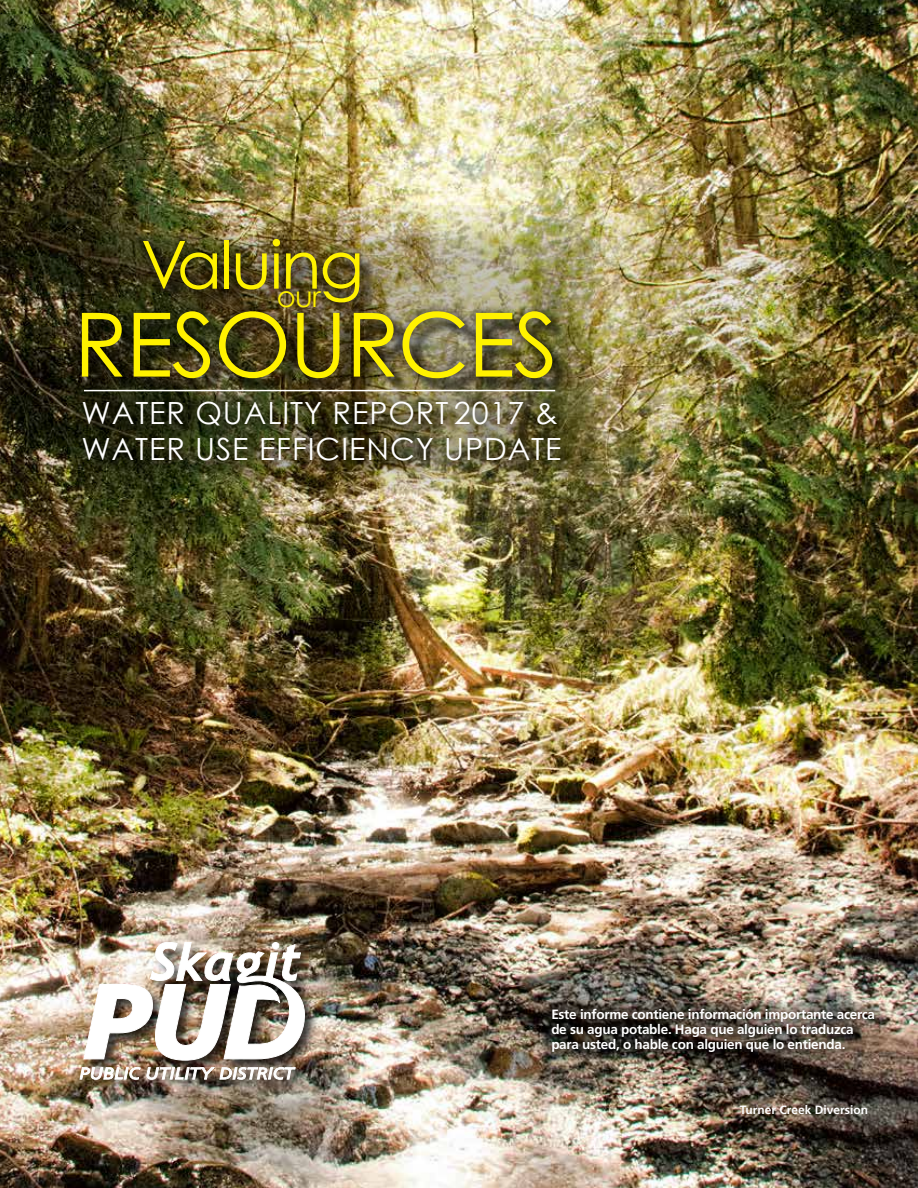
<style>
.page{position:relative;width:918px;height:1188px;background:#fff}
.page>*{position:absolute;margin:0;border:0;box-sizing:border-box;transform-origin:0 0}
.t1{font:88.65px "Century Gothic";letter-spacing:-.02em;color:#fff200}
.t2{font:66.3px "Century Gothic";letter-spacing:-.03em;color:#fff200}
.t3{font:30.6px "Century Gothic";letter-spacing:.03em;color:#fff}
.t4{font:29.1px "Century Gothic";color:#fff200}
.t5{font:700 13.5px/15.1px "Frutiger";letter-spacing:-.02em;color:#fff}
.t6{font:700 12px "Frutiger";color:#fff}
</style>
<div class="page">
<img style="left:0;top:0;width:918px;height:1188px">
<div style="left:541px;top:999px;width:344px;height:63px;background:#000;opacity:.75"></div>
<div style="left:79px;top:941px;width:241px;height:153px;background:#000;opacity:.75"></div>
<img style="left:80px;top:942px;width:225px;height:138px">
<div style="left:25px;top:210px;width:884px;height:289px;background:#000;opacity:.75"></div>
<img style="left:23px;top:208px;width:866px;height:270px">
<div style="left:20px;top:205px;width:872px;height:276px;border:2px solid #000"></div>
<img style="left:61px;top:230px;width:519px;height:248px">
<div style="left:58px;top:227px;width:525px;height:254px;border:2px solid #000"></div>
<hr style="left:84px;top:390px;width:471px;height:1px;background:#fff">
<div style="left:134px;top:230px;width:235px;height:81px;background:#000;opacity:.75"></div>
<div style="left:74px;top:392px;width:492px;height:43px;background:#000;opacity:.75"></div>
<div style="left:72px;top:301px;width:489px;height:87px;background:#000;opacity:.75"></div>
<div style="left:74px;top:428px;width:496px;height:42px;background:#000;opacity:.75"></div>
<div style="left:743px;top:1108px;width:143px;height:25px;background:#000;opacity:.75"></div>
<h2 class="t2" style="left:141px;top:218px;width:225px">Valuing</h2>
<h3 class="t4" style="left:277px;top:276px;width:46px">our</h3>
<h1 class="t1" style="left:74px;top:283px;width:486px">RESOURCES</h1>
<h3 class="t3" style="left:82px;top:392px;width:478px">WATER QUALITY REPORT 2017 &amp;</h3>
<h3 class="t3" style="left:81px;top:428px;width:482px">WATER USE EFFICIENCY UPDATE</h3>
<p class="t5" style="left:551px;top:1007px;width:325px">Este informe contiene información importante acerca de su agua potable. Haga que alguien lo traduzca para usted, o hable con alguien que lo entienda.</p>
<p class="t6" style="left:740px;top:1103px;width:130px">Turner Creek Diversion</p>
</div>
